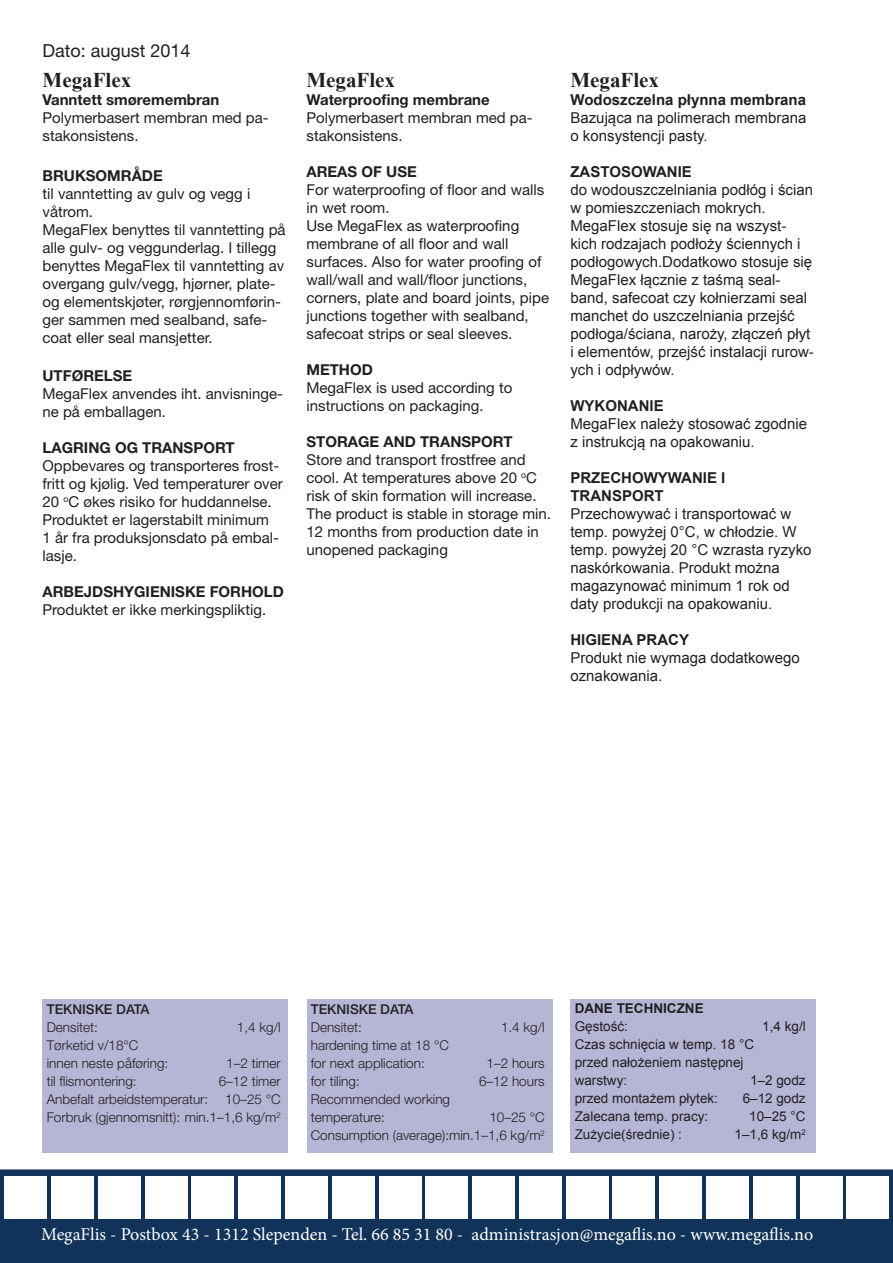
<style>
.page{position:relative;width:893px;height:1263px;background:#fff}
.page>*{position:absolute;margin:0;border:0;box-sizing:border-box;transform-origin:0 0}
.t1{font:700 21px "Times New Roman";color:#231f20}
.t2{font:18px "Minion Pro";color:#fff}
.t3{font:18px "Helvetica Neue";color:#231f20}
.t4{font:15px/18px "Helvetica Neue";color:#231f20}
.t5{font:15px/18px "Arial";color:#231f20}
.t6{font:700 15px "Helvetica Neue";color:#231f20}
.t7{font:700 15px/18px "Arial";color:#231f20}
.t8{font:300 13.5px/18px "Helvetica Neue";color:#231f20}
.t9{font:13.5px/18px "Arial";color:#231f20}
.t10{font:500 13.5px "Helvetica Neue";color:#231f20}
.t11{font:700 13.5px "Arial";color:#231f20}
</style>
<div class="page">
<div style="left:0;top:1169px;width:893px;height:94px;background:#113359"></div>
<div style="left:5px;top:1176px;width:42px;height:43px;background:#fff"></div>
<div style="left:332px;top:1176px;width:43px;height:43px;background:#fff"></div>
<div style="left:192px;top:1176px;width:42px;height:43px;background:#fff"></div>
<div style="left:519px;top:1176px;width:43px;height:43px;background:#fff"></div>
<div style="left:753px;top:1176px;width:42px;height:43px;background:#fff"></div>
<div style="left:98px;top:1176px;width:43px;height:43px;background:#fff"></div>
<div style="left:426px;top:1176px;width:42px;height:43px;background:#fff"></div>
<div style="left:659px;top:1176px;width:43px;height:43px;background:#fff"></div>
<div style="left:51px;top:1176px;width:43px;height:43px;background:#fff"></div>
<div style="left:379px;top:1176px;width:42px;height:43px;background:#fff"></div>
<div style="left:238px;top:1176px;width:43px;height:43px;background:#fff"></div>
<div style="left:566px;top:1176px;width:42px;height:43px;background:#fff"></div>
<div style="left:800px;top:1176px;width:42px;height:43px;background:#fff"></div>
<div style="left:145px;top:1176px;width:42px;height:43px;background:#fff"></div>
<div style="left:472px;top:1176px;width:43px;height:43px;background:#fff"></div>
<div style="left:706px;top:1176px;width:43px;height:43px;background:#fff"></div>
<div style="left:285px;top:1176px;width:43px;height:43px;background:#fff"></div>
<div style="left:613px;top:1176px;width:42px;height:43px;background:#fff"></div>
<div style="left:847px;top:1176px;width:42px;height:43px;background:#fff"></div>
<div style="left:42px;top:999px;width:246px;height:153px;background:#b5b5d5"></div>
<div style="left:307px;top:999px;width:245px;height:153px;background:#b5b5d5"></div>
<div style="left:570px;top:999px;width:246px;height:153px;background:#b5b5d5"></div>
<p class="t3" style="left:43px;top:40px;width:150px">Dato: august 2014</p>
<p class="t1" style="left:43px;top:65px;width:90px">MegaFlex</p>
<p class="t6" style="left:43px;top:90px;width:178px">Vanntett smøremembran</p>
<p class="t4" style="left:43px;top:108px;width:228px">Polymerbasert membran med pa&shy;stakonsistens.</p>
<p class="t6" style="left:43px;top:166px;width:122px">BRUKSOMRÅDE</p>
<p class="t4" style="left:43px;top:185px;width:209px">til vanntetting av gulv og vegg i våtrom.</p>
<p class="t4" style="left:43px;top:221px;width:245px">MegaFlex benyttes til vanntetting på alle gulv- og veggunderlag. I tillegg benyttes MegaFlex til vanntetting av overgang gulv/vegg, hjørner, plate&shy;og elementskjøter, rørgjennomførin&shy;ger sammen med sealband, safe&shy;coat eller seal mansjetter.</p>
<p class="t6" style="left:43px;top:366px;width:91px">UTFØRELSE</p>
<p class="t4" style="left:43px;top:384px;width:242px">MegaFlex anvendes iht. anvisninge&shy;ne på emballagen.</p>
<p class="t6" style="left:43px;top:438px;width:194px">LAGRING OG TRANSPORT</p>
<p class="t4" style="left:43px;top:456px;width:242px">Oppbevares og transporteres frost&shy;fritt og kjølig. Ved temperaturer over<br>20 <sup>o</sup>C økes risiko for huddannelse.<br>Produktet er lagerstabilt minimum<br>1 år fra produksjonsdato på embal&shy;lasje.</p>
<p class="t6" style="left:43px;top:582px;width:243px">ARBEJDSHYGIENISKE FORHOLD</p>
<p class="t4" style="left:43px;top:600px;width:225px">Produktet er ikke merkingspliktig.</p>
<p class="t1" style="left:306px;top:65px;width:90px">MegaFlex</p>
<p class="t6" style="left:306px;top:90px;width:185px">Waterproofing membrane</p>
<p class="t4" style="left:306px;top:108px;width:228px">Polymerbasert membran med pa&shy;stakonsistens.</p>
<p class="t6" style="left:306px;top:162px;width:112px">AREAS OF USE</p>
<p class="t4" style="left:306px;top:180px;width:239px">For waterproofing of floor and walls in wet room.</p>
<p class="t4" style="left:306px;top:216px;width:244px">Use MegaFlex as waterproofing membrane of all floor and wall surfaces. Also for water proofing of wall/wall and wall/floor junctions, corners, plate and board joints, pipe junctions together with sealband, safecoat strips or seal sleeves.</p>
<p class="t6" style="left:306px;top:360px;width:68px">METHOD</p>
<p class="t4" style="left:306px;top:378px;width:207px">MegaFlex is used according to instructions on packaging.</p>
<p class="t6" style="left:306px;top:432px;width:208px">STORAGE AND TRANSPORT</p>
<p class="t4" style="left:306px;top:450px;width:246px">Store and transport frostfree and cool. At temperatures above 20 <sup>o</sup>C risk of skin formation will increase.<br>The product is stable in storage min.<br>12 months from production date in unopened packaging</p>
<p class="t1" style="left:570px;top:65px;width:90px">MegaFlex</p>
<p class="t7" style="left:570px;top:91px;width:237px">Wodoszczelna płynna membrana</p>
<p class="t5" style="left:570px;top:108px;width:237px">Bazująca na polimerach membrana o konsystencji pasty.</p>
<p class="t7" style="left:570px;top:163px;width:123px">ZASTOSOWANIE</p>
<p class="t5" style="left:570px;top:180px;width:244px">do wodouszczelniania podłóg i ścian w pomieszczeniach mokrych.</p>
<p class="t5" style="left:570px;top:216px;width:245px">MegaFlex stosuje się na wszyst&shy;kich rodzajach podłoży ściennych i podłogowych.Dodatkowo stosuje się MegaFlex łącznie z taśmą seal&shy;band, safecoat czy kołnierzami seal manchet do uszczelniania przejść podłoga/ściana, naroży, złączeń płyt i elementów, przejść instalacji rurow&shy;ych i odpływów.</p>
<p class="t7" style="left:570px;top:397px;width:95px">WYKONANIE</p>
<p class="t5" style="left:570px;top:414px;width:238px">MegaFlex należy stosować zgodnie z instrukcją na opakowaniu.</p>
<p class="t7" style="left:570px;top:469px;width:157px">PRZECHOWYWANIE I<br>TRANSPORT</p>
<p class="t5" style="left:570px;top:504px;width:243px">Przechowywać i transportować w temp. powyżej 0°C, w chłodzie. W temp. powyżej 20 °C wzrasta ryzyko naskórkowania. Produkt można magazynować minimum 1 rok od daty produkcji na opakowaniu.</p>
<p class="t7" style="left:570px;top:631px;width:120px">HIGIENA PRACY</p>
<p class="t5" style="left:570px;top:648px;width:231px">Produkt nie wymaga dodatkowego oznakowania.</p>
<p class="t10" style="left:47px;top:1001px;width:104px">TEKNISKE DATA</p>
<p class="t8" style="left:47px;top:1018px;width:53px">Densitet:</p>
<p class="t8" style="left:237px;top:1018px;width:45px">1,4 kg/l</p>
<p class="t8" style="left:47px;top:1036px;width:93px">Tørketid v/18°C</p>
<p class="t8" style="left:47px;top:1054px;width:123px">innen neste påføring:</p>
<p class="t8" style="left:226px;top:1054px;width:56px">1–2 timer</p>
<p class="t8" style="left:47px;top:1072px;width:91px">til flismontering:</p>
<p class="t8" style="left:219px;top:1072px;width:64px">6–12 timer</p>
<p class="t8" style="left:47px;top:1090px;width:163px">Anbefalt arbeidstemperatur:</p>
<p class="t8" style="left:225px;top:1090px;width:57px">10–25 °C</p>
<p class="t8" style="left:47px;top:1108px;width:236px">Forbruk (gjennomsnitt): min.1–1,6 kg/m<sup>2</sup></p>
<p class="t10" style="left:311px;top:1001px;width:104px">TEKNISKE DATA</p>
<p class="t8" style="left:311px;top:1018px;width:53px">Densitet:</p>
<p class="t8" style="left:501px;top:1018px;width:45px">1.4 kg/l</p>
<p class="t8" style="left:311px;top:1036px;width:140px">hardening time at 18 °C</p>
<p class="t8" style="left:311px;top:1054px;width:116px">for next application:</p>
<p class="t8" style="left:486px;top:1054px;width:60px">1–2 hours</p>
<p class="t8" style="left:311px;top:1072px;width:51px">for tiling:</p>
<p class="t8" style="left:479px;top:1072px;width:67px">6–12 hours</p>
<p class="t8" style="left:311px;top:1090px;width:141px">Recommended working temperature:</p>
<p class="t8" style="left:489px;top:1108px;width:57px">10–25 °C</p>
<p class="t8" style="left:311px;top:1126px;width:236px">Consumption (average):min.1–1,6 kg/m<sup>2</sup></p>
<p class="t11" style="left:575px;top:1000px;width:130px">DANE TECHNICZNE</p>
<p class="t9" style="left:575px;top:1018px;width:55px">Gęstość:</p>
<p class="t9" style="left:762px;top:1018px;width:45px">1,4 kg/l</p>
<p class="t9" style="left:575px;top:1036px;width:181px">Czas schnięcia w temp. 18 °C</p>
<p class="t9" style="left:575px;top:1054px;width:170px">przed nałożeniem następnej warstwy:</p>
<p class="t9" style="left:750px;top:1072px;width:57px">1–2 godz</p>
<p class="t9" style="left:575px;top:1090px;width:145px">przed montażem płytek:</p>
<p class="t9" style="left:743px;top:1090px;width:65px">6–12 godz</p>
<p class="t9" style="left:575px;top:1108px;width:135px">Zalecana temp. pracy:</p>
<p class="t9" style="left:749px;top:1108px;width:58px">10–25 °C</p>
<p class="t9" style="left:575px;top:1126px;width:109px">Zużycie(średnie) :</p>
<p class="t9" style="left:735px;top:1126px;width:73px">1–1,6 kg/m<sup>2</sup></p>
<p class="t2" style="left:41px;top:1222px;width:774px">MegaFlis - Postbox 43 - 1312 Slependen - Tel. 66 85 31 80 - administrasjon@megaflis.no - www.megaflis.no</p>
</div>
